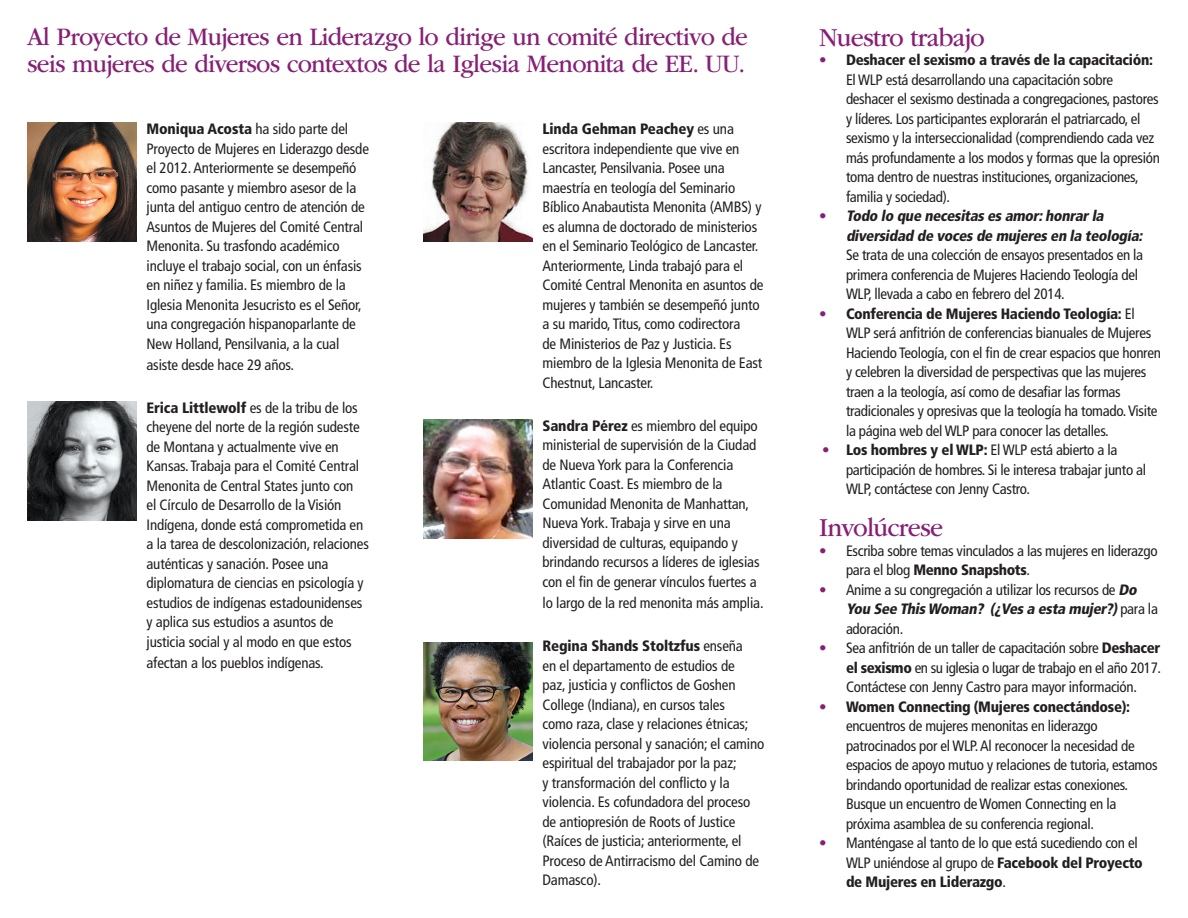
<style>
.page{position:relative;width:1188px;height:918px;background:#fff}
.page>*{position:absolute;margin:0;border:0;box-sizing:border-box;transform-origin:0 0}
.t1{font:27px "ITC Garamond Std";letter-spacing:-.03em;color:#862075;scale:.95 1}
.t2{font:26.25px/27px "ITC Garamond Std";letter-spacing:-.03em;color:#862075;scale:.95 1}
.Committee_descriptio{font:condensed 15px/19.5px "Frutiger LT";letter-spacing:-.01em;color:#231f20}
.Points{font:condensed 15px/19.5px "Frutiger LT";letter-spacing:-.02em;color:#231f20}
.s1{font-weight:900}
.s2{color:#862075}
.s3{font-weight:900;font-style:italic}
</style>
<div class="page">
<img style="left:27px;top:123px;width:109px;height:119px">
<img style="left:27px;top:402px;width:109px;height:118px">
<img style="left:423px;top:123px;width:109px;height:119px">
<img style="left:423px;top:420px;width:109px;height:118px">
<img style="left:423px;top:642px;width:109px;height:119px">
<p class="t2" style="left:27px;top:24px;width:760px">Al Proyecto de Mujeres en Liderazgo lo dirige un comité directivo de seis mujeres de diversos contextos de la Iglesia Menonita de EE. UU.</p>
<p class="Committee_descriptio" style="left:147px;top:119px;width:224px"><span class="s1">Moniqua Acosta</span> ha sido parte del Proyecto de Mujeres en Liderazgo desde el 2012. Anteriormente se desempeñó como pasante y miembro asesor de la junta del antiguo centro de atención de Asuntos de Mujeres del Comité Central Menonita. Su trasfondo académico incluye el trabajo social, con un énfasis en niñez y familia. Es miembro de la Iglesia Menonita Jesucristo es el Señor, una congregación hispanoparlante de New Holland, Pensilvania, a la cual</p>
<p class="Committee_descriptio" style="left:147px;top:355px;width:149px">asiste desde hace 29 años.</p>
<p class="Committee_descriptio" style="left:147px;top:398px;width:224px"><span class="s1">Erica Littlewolf</span> es de la tribu de los cheyene del norte de la región sudeste de Montana y actualmente vive en Kansas. Trabaja para el Comité Central Menonita de Central States junto con<br>el Círculo de Desarrollo de la Visión Indígena, donde está comprometida en a la tarea de descolonización, relaciones auténticas y sanación. Posee una diplomatura de ciencias en psicología y estudios de indígenas estadounidenses y aplica sus estudios a asuntos de justicia social y al modo en que estos</p>
<p class="Committee_descriptio" style="left:147px;top:653px;width:179px">afectan a los pueblos indígenas.</p>
<p class="Committee_descriptio" style="left:543px;top:119px;width:222px"><span class="s1">Linda Gehman Peachey</span> es una escritora independiente que vive en Lancaster, Pensilvania. Posee una maestría en teología del Seminario Bíblico Anabautista Menonita (AMBS) y es alumna de doctorado de ministerios en el Seminario Teológico de Lancaster.<br>Anteriormente, Linda trabajó para el Comité Central Menonita en asuntos de mujeres y también se desempeñó junto a su marido, Titus, como codirectora<br>de Ministerios de Paz y Justicia. Es miembro de la Iglesia Menonita de East Chestnut, Lancaster.</p>
<p class="Committee_descriptio" style="left:543px;top:416px;width:219px"><span class="s1">Sandra Pérez</span> es miembro del equipo ministerial de supervisión de la Ciudad de Nueva York para la Conferencia Atlantic Coast. Es miembro de la Comunidad Menonita de Manhattan, Nueva York. Trabaja y sirve en una diversidad de culturas, equipando y brindando recursos a líderes de iglesias con el fin de generar vínculos fuertes a</p>
<p class="Committee_descriptio" style="left:543px;top:593px;width:223px">lo largo de la red menonita más amplia.</p>
<p class="Committee_descriptio" style="left:543px;top:636px;width:223px"><span class="s1">Regina Shands Stoltzfus</span> enseña<br>en el departamento de estudios de<br>paz, justicia y conflictos de Goshen College (Indiana), en cursos tales<br>como raza, clase y relaciones étnicas; violencia personal y sanación; el camino espiritual del trabajador por la paz;<br>y transformación del conflicto y la violencia. Es cofundadora del proceso de antiopresión de Roots of Justice (Raíces de justicia; anteriormente, el Proceso de Antirracismo del Camino de Damasco).</p>
<p class="t1" style="left:819px;top:23px;width:176px">Nuestro trabajo</p>
<p class="Points" style="left:846px;top:51px;width:315px;text-indent:-27px"><span class="s2">•</span> <span class="s1">Deshacer el sexismo a través de la capacitación:<br></span>El WLP está desarrollando una capacitación sobre deshacer el sexismo destinada a congregaciones, pastores y líderes. Los participantes explorarán el patriarcado, el sexismo y la interseccionalidad (comprendiendo cada vez más profundamente a los modos y formas que la opresión toma dentro de nuestras instituciones, organizaciones, familia y sociedad).</p>
<p class="Points" style="left:846px;top:207px;width:301px;text-indent:-27px"><span class="s2">•</span> <span class="s3">Todo lo que necesitasesamor:honrarla diversidad de vocesde mujeresen la teología:<br></span>Se trata de una colección de ensayos presentados en la primera conferencia de Mujeres Haciendo Teología del WLP, llevada a cabo en febrero del 2014.</p>
<p class="Points" style="left:846px;top:304px;width:317px;text-indent:-27px"><span class="s2">•</span> <span class="s1">Conferencia de Mujeres Haciendo Teología:</span> El WLP será anfitrión de conferencias bianuales de Mujeres Haciendo Teología, con el fin de crear espacios que honren y celebren la diversidad de perspectivas que las mujeres traen a la teología, así como de desafiar las formas tradicionales y opresivas que la teología ha tomado. Visite la página web del WLP para conocer las detalles.</p>
<p class="Points" style="left:846px;top:441px;width:302px;text-indent:-24px"><span class="s2">•</span> <span class="s1">Los hombres y el WLP:</span> El WLP está abierto a la participación de hombres. Si le interesa trabajar junto al<br>WLP, contáctese con Jenny Castro.</p>
<p class="t1" style="left:819px;top:513px;width:132px">Involúcrese</p>
<p class="Points" style="left:846px;top:541px;width:313px;text-indent:-27px"><span class="s2">•</span> Escriba sobre temas vinculados a las mujeres en liderazgo para el blog <span class="s1">Menno Snapshots</span>.</p>
<p class="Points" style="left:846px;top:580px;width:313px;text-indent:-27px"><span class="s2">•</span> Anime a su congregación a utilizar los recursos de <span class="s3">Do<br>You See ThisWoman? (¿Vesa esta mujer?)</span>p a r a l a adoración.</p>
<p class="Points" style="left:846px;top:639px;width:317px;text-align:justify;text-indent:-27px"><span class="s2">•</span> Sea anfitrión de un taller de capacitación sobre <span class="s1">Deshacer el sexismo</span> en su iglesia o lugar de trabajo en el año 2017.<br>Contáctese con Jenny Castro para mayor información.</p>
<p class="Points" style="left:846px;top:697px;width:313px;text-indent:-27px"><span class="s2">•</span> <span class="s1">Women Connecting (Mujeres conectándose): </span>encuentros de mujeres menonitas en liderazgo patrocinados por el WLP. Al reconocer la necesidad de espacios de apoyo mutuo y relaciones de tutoria, estamos brindando oportunidad de realizar estas conexiones.<br>Busque un encuentro de Women Connecting en la próxima asamblea de su conferencia regional.</p>
<p class="Points" style="left:846px;top:834px;width:298px;text-indent:-27px"><span class="s2">•</span> Manténgase al tanto de lo que está sucediendo con el<br>WLP uniéndose al grupo de <span class="s1">Facebook del Proyecto de Mujeres en Liderazgo</span>.</p>
</div>
